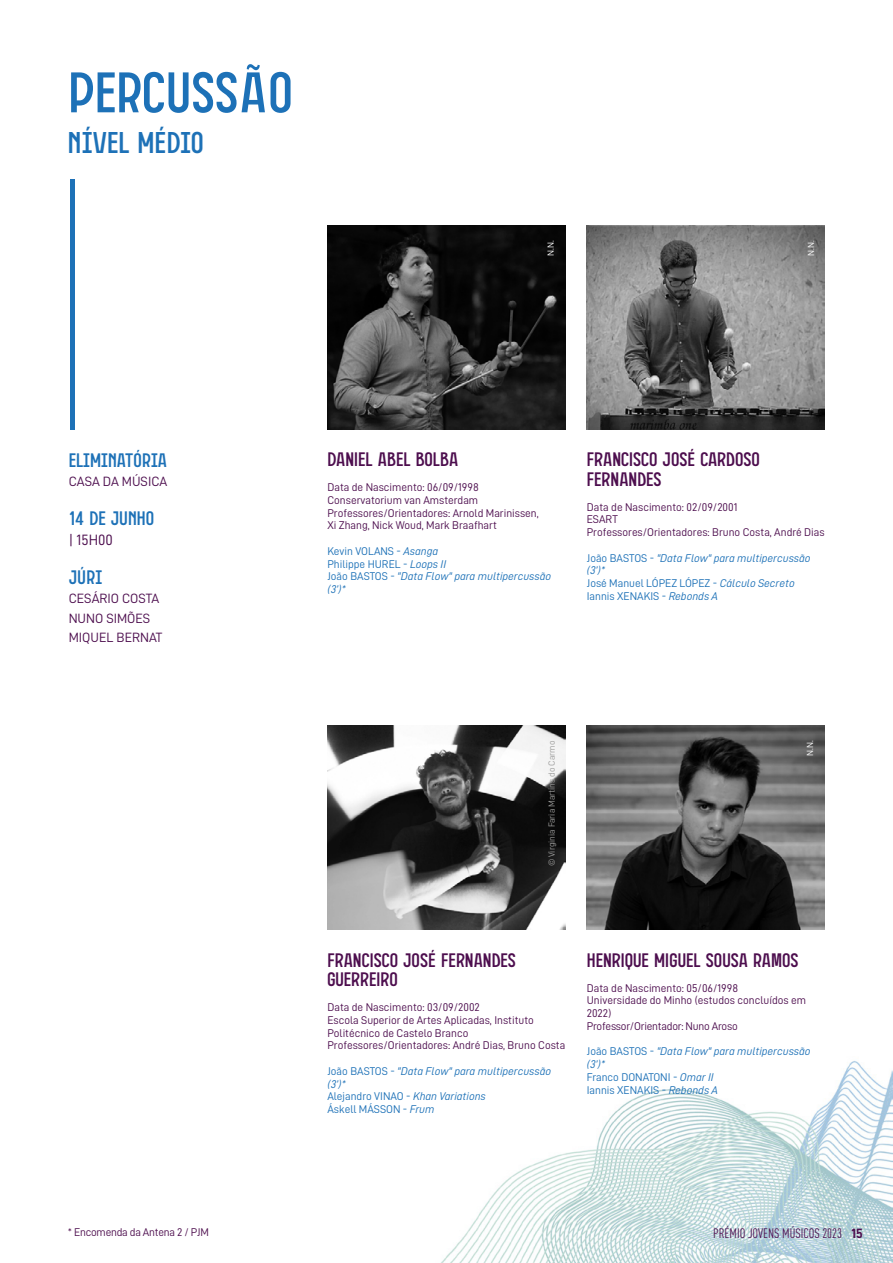
<style>
.page{position:relative;width:893px;height:1263px;background:#fff}
.page>*{position:absolute;margin:0;border:0;box-sizing:border-box;transform-origin:0 0}
.t1{font:57px "Parginer";color:#1d71b7}
.t2{font:30px "Parginer";color:#1d71b7}
.t3{font:19.5px/19.5px "Parginer";color:#4d0e4e}
.t4{font:19.5px "Parginer";color:#1d71b7}
.t5{font:15px "D DIN";color:#4d0e4e}
.t6{font:13.5px/19.5px "D DIN";color:#4d0e4e}
.t7{font:condensed 13.5px "DIN Pro";color:#4d0e4e}
.t8{font:11.25px/12.8px "D DIN";color:#4d0e4e}
.t9{font:11.25px/12.8px "D DIN";color:#1d71b7}
.t10{font:11.25px/12.8px "D DIN Italic";color:#1d71b7}
.t11{font:11.25px "D DIN";letter-spacing:-.02em;color:#4d0e4e}
.t12{font:9px "D DIN";color:#9c9c9b}
.t13{font:9px "D DIN";color:#fff}
.s1{font-family:"D DIN Italic"}
.s2{font-family:"D DIN"}
.s3{font-family:"D DIN Bold";font-stretch:normal}
</style>
<div class="page">
<img style="left:441px;top:1061px;width:452px;height:202px">
<hr style="left:71px;top:179px;width:4px;height:251px;background:#1d71b7">
<img style="left:587px;top:225px;width:238px;height:204px">
<img style="left:327px;top:225px;width:238px;height:204px">
<img style="left:327px;top:726px;width:238px;height:204px">
<img style="left:587px;top:726px;width:238px;height:204px">
<h1 class="t1" style="left:68px;top:53px;width:226px">PERCUSSÃO</h1>
<h2 class="t2" style="left:68px;top:122px;width:137px">NÍVEL MÉDIO</h2>
<p class="t13" style="left:546px;top:256px;width:17px;rotate:-90deg">N.N.</p>
<p class="t13" style="left:806px;top:256px;width:17px;rotate:-90deg">N.N.</p>
<h3 class="t4" style="left:69px;top:447px;width:100px">ELIMINATÓRIA</h3>
<p class="t6" style="left:69px;top:472px;width:100px">CASA DA MÚSICA</p>
<h3 class="t4" style="left:69px;top:505px;width:87px">14 DE JUNHO</h3>
<h3 class="t5" style="left:69px;top:531px;width:46px">| 15H00</h3>
<h3 class="t4" style="left:69px;top:564px;width:35px">JÚRI</h3>
<p class="t6" style="left:69px;top:589px;width:95px">CESÁRIO COSTA<br>NUNO SIMÕES<br>MIQUEL BERNAT</p>
<p class="t11" style="left:68px;top:1226px;width:142px">* Encomenda da Antena 2 / PJM</p>
<h3 class="t3" style="left:327px;top:449px;width:132px">DANIEL ABEL BOLBA</h3>
<p class="t8" style="left:327px;top:481px;width:213px">Data de Nascimento: 06/09/1998<br>Conservatorium van Amsterdam Professores/Orientadores: Arnold Marinissen, Xi Zhang, Nick Woud, Mark Braafhart</p>
<p class="t9" style="left:327px;top:544px;width:120px">Kevin VOLANS - <span class="s1">Asanga<br></span>Philippe HUREL - <span class="s1">Loops II</span></p>
<p class="t10" style="left:327px;top:570px;width:225px"><span class="s2">João BASTOS -</span> "Data Flow" para multipercussão (3’)*</p>
<h3 class="t3" style="left:587px;top:449px;width:175px">FRANCISCO JOSÉ CARDOSO<br>FERNANDES</h3>
<p class="t8" style="left:587px;top:500px;width:239px">Data de Nascimento: 02/09/2001<br>ESART<br>Professores/Orientadores: Bruno Costa, André Dias</p>
<p class="t10" style="left:587px;top:551px;width:225px"><span class="s2">João BASTOS -</span> "Data Flow" para multipercussão (3’)*</p>
<p class="t9" style="left:587px;top:577px;width:209px">José Manuel LÓPEZ LÓPEZ - <span class="s1">Cálculo Secreto<br></span>Iannis XENAKIS - <span class="s1">Rebonds A</span></p>
<p class="t12" style="left:547px;top:866px;width:127px;rotate:-90deg">© Virginia Faria Martins do Carmo</p>
<p class="t13" style="left:805px;top:756px;width:17px;rotate:-90deg">N.N.</p>
<h3 class="t3" style="left:327px;top:949px;width:190px">FRANCISCO JOSÉ FERNANDES<br>GUERREIRO</h3>
<p class="t8" style="left:327px;top:1000px;width:239px">Data de Nascimento: 03/09/2002<br>Escola Superior de Artes Aplicadas, Instituto Politécnico de Castelo Branco Professores/Orientadores: André Dias, Bruno Costa</p>
<p class="t10" style="left:327px;top:1064px;width:225px"><span class="s2">João BASTOS -</span> "Data Flow" para multipercussão (3’)*</p>
<p class="t9" style="left:327px;top:1090px;width:160px">Alejandro VINAO - <span class="s1">Khan Variations<br></span>Áskell MÁSSON - <span class="s1">Frum</span></p>
<h3 class="t3" style="left:587px;top:949px;width:213px">HENRIQUE MIGUEL SOUSA RAMOS</h3>
<p class="t8" style="left:587px;top:981px;width:221px">Data de Nascimento: 05/06/1998<br>Universidade do Minho (estudos concluídos em<br>2022)<br>Professor/Orientador: Nuno Aroso</p>
<p class="t10" style="left:587px;top:1045px;width:225px"><span class="s2">João BASTOS -</span> "Data Flow" para multipercussão (3’)*</p>
<p class="t9" style="left:587px;top:1070px;width:133px">Franco DONATONI - <span class="s1">Omar II<br></span>Iannis XENAKIS - <span class="s1">Rebonds A</span></p>
<p class="t7" style="left:713px;top:1223px;width:151px">PRÉMIO JOVENS MÚSICOS 2023 <span class="s3">15</span></p>
</div>
